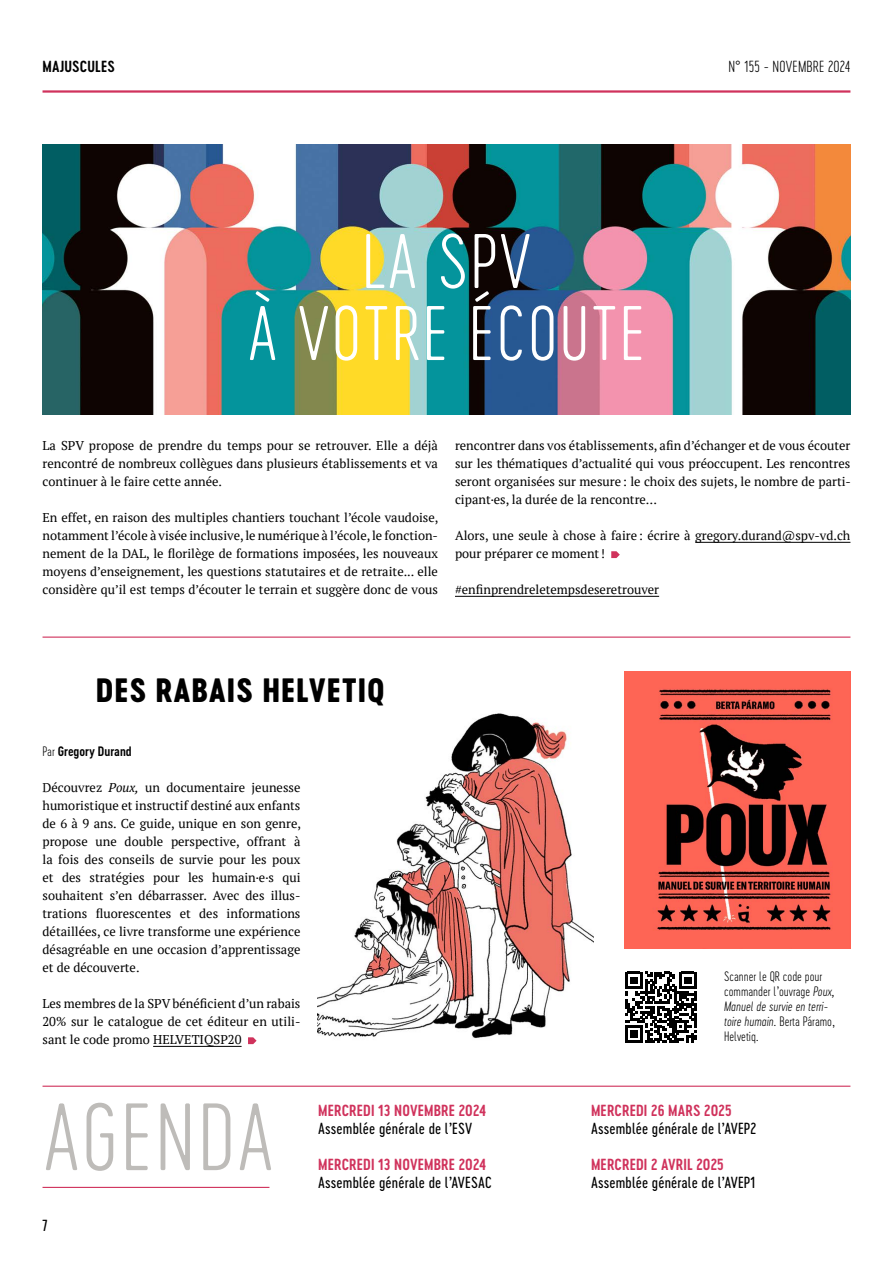
<style>
.page{position:relative;width:893px;height:1263px;background:#fff}
.page>*{position:absolute;margin:0;border:0;box-sizing:border-box;transform-origin:0 0}
.t1{font:88.95px "Cervo Neue Thin Neue";letter-spacing:.03em;color:#bebcb9}
.t2{font:72px/72px "Cervo Neue Thin Neue";letter-spacing:.03em;color:#fff;text-align:center}
.t3{font:31.5px "Cervo Neue Extra Bold Neue";letter-spacing:.03em;color:#000}
.t4{font:15px "Cervo Neue Regular Neue";letter-spacing:.01em;color:#000}
.t5{font:15px "Cervo Neue Semi Bold Neue";letter-spacing:.01em;color:#d0325c}
.t6{font:15px "Cervo Neue Thin Neue";letter-spacing:.01em;color:#000}
.t7{font:15px "Cervo Neue Semi Bold Neue";letter-spacing:.01em;color:#000}
.t8{font:12.75px/18px "PT Serif";color:#000;text-align:justify}
.t9{font:12.75px/15px "Cervo Neue Thin Neue";color:#000}
.t10{font:12.75px "Cervo Neue Semi Bold Neue";color:#000}
.s1{font-family:"Cervo Neue Thin Neue"}
.s2{font-style:italic}
</style>
<div class="page">
<hr style="left:43px;top:90px;width:807px;height:3px;background:#d0325c">
<hr style="left:43px;top:636px;width:807px;height:2px;background:#d0325c">
<hr style="left:153px;top:1046px;width:89px;height:1px;background:#000">
<svg style="left:248px;top:1037px;width:9px;height:7px"></svg>
<img style="left:625px;top:671px;width:225px;height:278px">
<hr style="left:695px;top:542px;width:155px;height:1px;background:#000">
<hr style="left:455px;top:596px;width:204px;height:1px;background:#000">
<svg style="left:611px;top:551px;width:9px;height:7px"></svg>
<img style="left:43px;top:144px;width:807px;height:270px">
<svg style="left:625px;top:972px;width:71px;height:71px"></svg>
<img style="left:317px;top:713px;width:277px;height:326px">
<hr style="left:43px;top:1086px;width:807px;height:1px;background:#d0325c">
<hr style="left:43px;top:1187px;width:226px;height:1px;background:#d0325c">
<p class="t7" style="left:43px;top:60px;width:74px">MAJUSCULES</p>
<p class="t6" style="left:728px;top:60px;width:124px">N° 155 - NOVEMBRE 2024</p>
<h2 class="t2" style="left:248px;top:224px;width:399px">LA SPV<br>À VOTRE ÉCOUTE</h2>
<p class="t8" style="left:43px;top:437px;width:397px">La SPV propose de prendre du temps pour se retrouver. Elle a déjà rencontré de nombreux collègues dans plusieurs établissements et va continuer à le faire cette année.</p>
<p class="t8" style="left:43px;top:509px;width:397px">En effet, en raison des multiples chantiers touchant l’école vaudoise, notamment l’école à visée inclusive, le numérique à l’école, le fonction&shy;nement de la DAL, le florilège de formations imposées, les nouveaux moyens d’enseignement, les questions statutaires et de retraite... elle considère qu’il est temps d’écouter le terrain et suggère donc de vous</p>
<p class="t8" style="left:455px;top:436px;width:397px">rencontrer dans vos établissements, afin d’échanger et de vous écouter sur les thématiques d’actualité qui vous préoccupent. Les rencontres seront organisées sur mesure : le choix des sujets, le nombre de parti&shy;cipant·es, la durée de la rencontre…</p>
<p class="t8" style="left:455px;top:527px;width:397px">Alors, une seule à chose à faire : écrire à gregory.durand@spv-vd.ch pour préparer ce moment !</p>
<p class="t8" style="left:455px;top:580px;width:206px">#enfinprendreletempsdeseretrouver</p>
<h3 class="t3" style="left:96px;top:668px;width:291px">DES RABAIS HELVETIQ</h3>
<p class="t10" style="left:43px;top:743px;width:91px"><span class="s1">Par</span> Gregory Durand</p>
<p class="t8" style="left:43px;top:779px;width:260px">Découvrez <span class="s2">Poux,</span> un documentaire jeunesse humoristique et instructif destiné aux enfants de 6 à 9 ans. Ce guide, unique en son genre, propose une double perspective, offrant à la fois des conseils de survie pour les poux et des stratégies pour les humain·e·s qui souhaitent s’en débarrasser. Avec des illus&shy;trations fluorescentes et des informations détaillées, ce livre transforme une expérience désagréable en une occasion d’apprentissage et de découverte.</p>
<p class="t8" style="left:43px;top:994px;width:259px">Les membres de la SPV bénéficient d’un rabais 20% sur le catalogue de cet éditeur en utili&shy;sant le code promo HELVETIQSP20</p>
<p class="t9" style="left:724px;top:969px;width:112px">Scanner le QR code pour commander l’ouvrage <span class="s2">Poux,<br>Manuel de survie en terri&shy;toire humain.</span> Berta Páramo,<br>Helvetiq.</p>
<h1 class="t1" style="left:43px;top:1085px;width:232px">AGENDA</h1>
<p class="t4" style="left:43px;top:1218px;width:7px">7</p>
<p class="t5" style="left:318px;top:1101px;width:170px">MERCREDI 13 NOVEMBRE 2024</p>
<p class="t4" style="left:318px;top:1121px;width:156px">Assemblée générale de l’ESV</p>
<p class="t5" style="left:318px;top:1155px;width:170px">MERCREDI 13 NOVEMBRE 2024</p>
<p class="t4" style="left:318px;top:1175px;width:175px">Assemblée générale de l’AVESAC</p>
<p class="t5" style="left:591px;top:1101px;width:142px">MERCREDI 26 MARS 2025</p>
<p class="t4" style="left:591px;top:1121px;width:167px">Assemblée générale de l’AVEP2</p>
<p class="t5" style="left:591px;top:1155px;width:134px">MERCREDI 2 AVRIL 2025</p>
<p class="t4" style="left:591px;top:1175px;width:166px">Assemblée générale de l’AVEP1</p>
</div>
